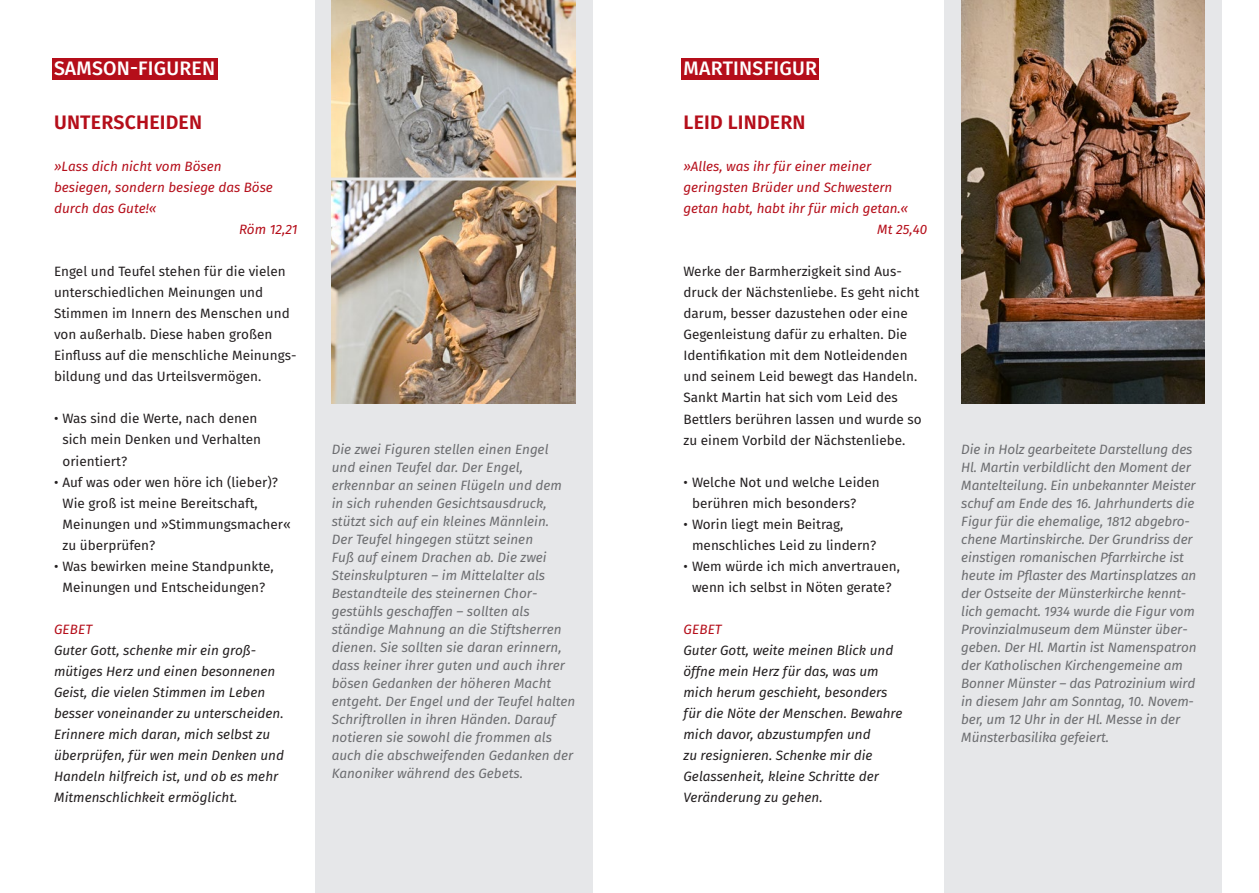
<style>
.page{position:relative;width:1259px;height:893px;background:#fff}
.page>*{position:absolute;margin:0;border:0;box-sizing:border-box;transform-origin:0 0}
.t1{font:500 19.5px "Fira Sans";letter-spacing:.01em;color:#fff}
.t2{font:600 19.5px "Fira Sans";letter-spacing:.01em;color:#b50e1a}
.t3{font:italic 13.5px/18px "Fira Sans";letter-spacing:-.01em;color:#6c6d70}
.t4{font:13.5px/21px "Fira Sans";color:#231f20}
.t5{font:italic 13.5px/21px "Fira Sans";color:#231f20}
.t6{font:italic 13.5px "Fira Sans";color:#b50e1a}
</style>
<div class="page">
<div style="left:944px;top:0;width:278px;height:893px;background:#e6e7e9"></div>
<div style="left:315px;top:0;width:277px;height:893px;background:#e6e7e9"></div>
<div style="left:52px;top:59px;width:165px;height:21px;background:#b50e1a"></div>
<div style="left:681px;top:59px;width:138px;height:21px;background:#b50e1a"></div>
<img style="left:961px;top:0;width:244px;height:404px">
<img style="left:332px;top:0;width:243px;height:404px">
<hr style="left:320px;top:178px;width:267px;height:3px;background:#e6e7e9">
<h1 class="t1" style="left:54px;top:55px;width:162px">SAMSON-FIGUREN</h1>
<h1 class="t2" style="left:54px;top:109px;width:150px">UNTERSCHEIDEN</h1>
<p class="t6" style="left:54px;top:157px;width:169px">»Lass dich nicht vom Bösen</p>
<p class="t6" style="left:54px;top:178px;width:220px">besiegen, sondern besiege das Böse</p>
<p class="t6" style="left:54px;top:199px;width:104px">durch das Gute!«</p>
<p class="t6" style="left:239px;top:220px;width:60px">Röm 12,21</p>
<p class="t4" style="left:54px;top:261px;width:244px">Engel und Teufel stehen für die vielen unterschiedlichen Meinungen und Stimmen im Innern des Menschen und von außerhalb. Diese haben großen Einfluss auf die menschliche Meinungs&shy;bildung und das Urteilsvermögen.</p>
<p class="t4" style="left:63px;top:408px;width:200px;text-indent:-9px">• Was sind die Werte, nach denen sich mein Denken und Verhalten orientiert?</p>
<p class="t4" style="left:63px;top:471px;width:230px;text-indent:-9px">• Auf was oder wen höre ich (lieber)?<br>Wie groß ist meine Bereitschaft,<br>Meinungen und »Stimmungsmacher« zu überprüfen?</p>
<p class="t4" style="left:54px;top:555px;width:221px;text-align:center">• Was bewirken meine Standpunkte,<br>Meinungen und Entscheidungen?</p>
<p class="t6" style="left:54px;top:619px;width:40px">GEBET</p>
<p class="t5" style="left:54px;top:639px;width:232px">Guter Gott, schenke mir ein groß&shy;mütiges Herz und einen besonnenen Geist, die vielen Stimmen im Leben besser voneinander zu unterscheiden.<br>Erinnere mich daran, mich selbst zu überprüfen, für wen mein Denken und Handeln hilfreich ist, und ob es mehr Mitmenschlichkeit ermöglicht.</p>
<p class="t3" style="left:332px;top:440px;width:245px">Die zwei Figuren stellen einen Engel und einen Teufel dar. Der Engel, erkennbar an seinen Flügeln und dem in sich ruhenden Gesichtsausdruck, stützt sich auf ein kleines Männlein.<br>Der Teufel hingegen stützt seinen<br>Fuß auf einem Drachen ab. Die zwei Steinskulpturen – im Mittelalter als Bestandteile des steinernen Chor&shy;gestühls geschaffen – sollten als ständige Mahnung an die Stiftsherren dienen. Sie sollten sie daran erinnern, dass keiner ihrer guten und auch ihrer bösen Gedanken der höheren Macht entgeht. Der Engel und der Teufel halten Schriftrollen in ihren Händen. Darauf notieren sie sowohl die frommen als auch die abschweifenden Gedanken der Kanoniker während des Gebets.</p>
<h1 class="t1" style="left:683px;top:55px;width:135px">MARTINSFIGUR</h1>
<h1 class="t2" style="left:683px;top:109px;width:123px">LEID LINDERN</h1>
<p class="t6" style="left:683px;top:157px;width:189px">»Alles, was ihr für einer meiner</p>
<p class="t6" style="left:683px;top:178px;width:210px">geringsten Brüder und Schwestern</p>
<p class="t6" style="left:683px;top:199px;width:226px">getan habt, habt ihr für mich getan.«</p>
<p class="t6" style="left:877px;top:220px;width:52px">Mt 25,40</p>
<p class="t4" style="left:683px;top:261px;width:239px">Werke der Barmherzigkeit sind Aus&shy;druck der Nächstenliebe. Es geht nicht darum, besser dazustehen oder eine Gegenleistung dafür zu erhalten. Die Identifikation mit dem Notleidenden und seinem Leid bewegt das Handeln.<br>Sankt Martin hat sich vom Leid des Bettlers berühren lassen und wurde so zu einem Vorbild der Nächstenliebe.</p>
<p class="t4" style="left:692px;top:471px;width:189px;text-indent:-9px">• Welche Not und welche Leiden berühren mich besonders?</p>
<p class="t4" style="left:692px;top:513px;width:186px;text-indent:-9px">• Worin liegt mein Beitrag, menschliches Leid zu lindern?</p>
<p class="t4" style="left:683px;top:555px;width:218px;text-align:center">• Wem würde ich mich anvertrauen, wenn ich selbst in Nöten gerate?</p>
<p class="t6" style="left:683px;top:619px;width:40px">GEBET</p>
<p class="t5" style="left:683px;top:639px;width:221px">Guter Gott, weite meinen Blick und öffne mein Herz für das, was um mich herum geschieht, besonders für die Nöte der Menschen. Bewahre mich davor, abzustumpfen und<br>zu resignieren. Schenke mir die<br>Gelassenheit, kleine Schritte der<br>Veränderung zu gehen.</p>
<p class="t3" style="left:961px;top:440px;width:237px">Die in Holz gearbeitete Darstellung des Hl. Martin verbildlicht den Moment der Mantelteilung. Ein unbekannter Meister schuf am Ende des 16. Jahrhunderts die Figur für die ehemalige, 1812 abgebro&shy;chene Martinskirche. Der Grundriss der einstigen romanischen Pfarrkirche ist heute im Pflaster des Martinsplatzes an der Ostseite der Münsterkirche kennt&shy;lich gemacht. 1934 wurde die Figur vom Provinzialmuseum dem Münster über&shy;geben. Der Hl. Martin ist Namenspatron der Katholischen Kirchengemeine am Bonner Münster – das Patrozinium wird in diesem Jahr am Sonntag, 10. Novem&shy;ber, um 12 Uhr in der Hl. Messe in der Münsterbasilika gefeiert.</p>
</div>
